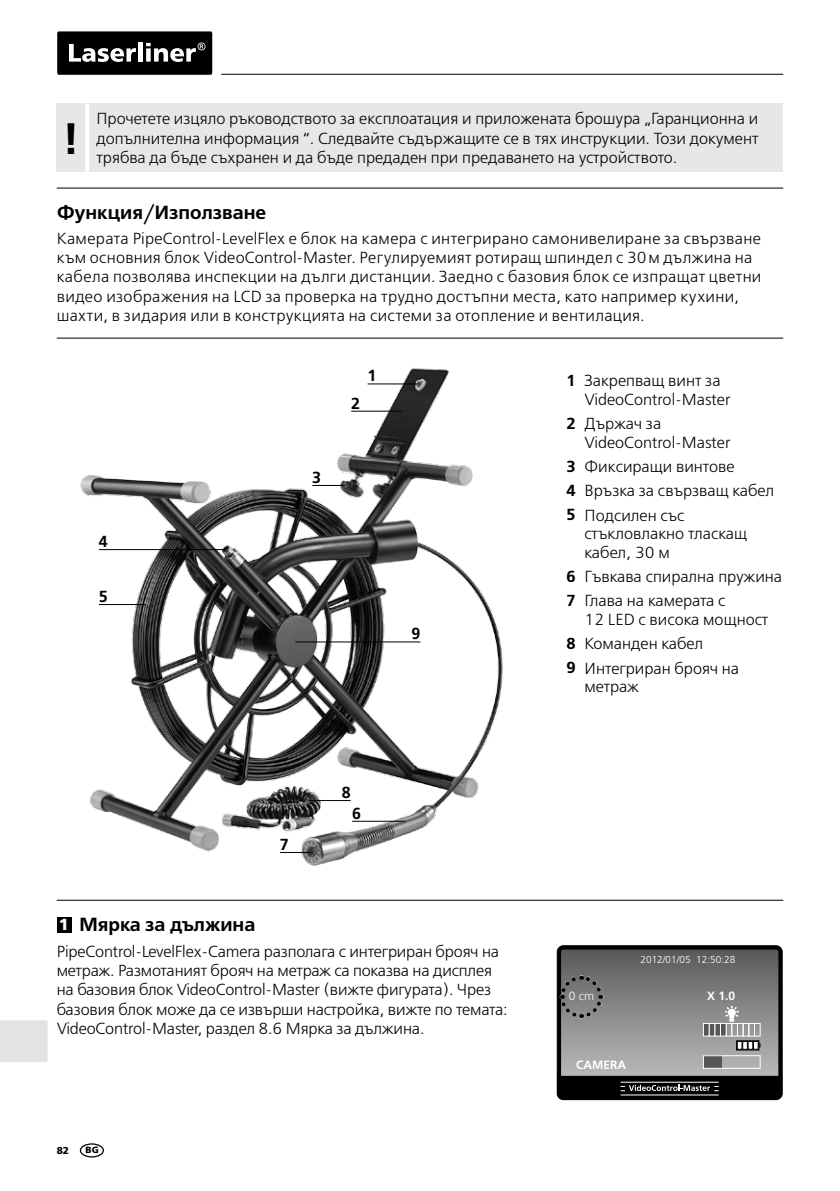
<style>
.page{position:relative;width:840px;height:1191px;background:#fff}
.page>*{position:absolute;margin:0;border:0;box-sizing:border-box;transform-origin:0 0}
.t1{font:700 44px "Frutiger LT Com";color:#000}
.t2{font:600 19px "Free Set";color:#000}
.t3{font:300 16px/19.2px "Free Set";color:#000}
.t4{font:300 16px/19.2px "Free Set";letter-spacing:.02em;color:#000}
.t5{font:600 16px/24.2px "Free Set";color:#000}
.t6{font:700 16px "Frutiger LT Com";color:#000}
.t7{font:900 16px "Frutiger LT Com";color:#fff}
.t8{font:700 12px "Frutiger LT Com";color:#fff}
.t9{font:300 12px "Frutiger LT Com";color:#fff}
.t10{font:300 10px "Frutiger LT Com";color:#fff}
.t11{font:900 10px "Frutiger LT Com";color:#000}
.t12{font:900 9px "Frutiger LT Com";color:#000}
</style>
<div class="page">
<hr style="left:221px;top:74px;width:561px;height:1px;background:#000">
<div style="left:57px;top:31px;width:155px;height:44px;background:#000;border-radius:2px"></div>
<svg style="left:69px;top:44px;width:67px;height:18px"></svg>
<div style="left:138px;top:43px;width:5px;height:19px;background:#fff"></div>
<svg style="left:146px;top:42px;width:59px;height:20px"></svg>
<div style="left:0;top:1020px;width:48px;height:42px;background:#e3e3e3"></div>
<div style="left:80px;top:1143px;width:24px;height:14px;border:1px solid #000;border-radius:50%"></div>
<hr style="left:57px;top:188px;width:725px;height:1px;background:#000">
<div style="left:57px;top:103px;width:725px;height:68px;background:#e7e7e7"></div>
<hr style="left:85px;top:103px;width:4px;height:68px;background:#fff">
<hr style="left:57px;top:337px;width:725px;height:1px;background:#000">
<hr style="left:57px;top:899px;width:725px;height:1px;background:#000">
<div style="left:57px;top:916px;width:15px;height:16px;background:#000"></div>
<svg style="left:557px;top:945px;width:224px;height:154px;background:#707070"></svg>
<img style="left:80px;top:368px;width:423px;height:498px">
<hr style="left:367px;top:383px;width:51px;height:1px;background:#000">
<hr style="left:352px;top:821px;width:53px;height:1px;background:#000">
<hr style="left:99px;top:604px;width:46px;height:1px;background:#000">
<hr style="left:99px;top:549px;width:126px;height:1px;background:#000">
<hr style="left:351px;top:411px;width:50px;height:1px;background:#000">
<hr style="left:312px;top:485px;width:33px;height:1px;background:#000">
<hr style="left:280px;top:852px;width:30px;height:1px;background:#000">
<hr style="left:309px;top:800px;width:41px;height:1px;background:#000">
<hr style="left:295px;top:641px;width:125px;height:1px;background:#000">
<h1 class="t1" style="left:62px;top:113px;width:19px">!</h1>
<p class="t3" style="left:96px;top:110px;width:663px;text-align:justify">Прочетете изцяло ръководството за експлоатация и приложената брошура „Гаранционна и допълнителна информация “. Следвайте съдържащите се в тях инструкции. Този документ трябва да бъде съхранен и да бъде предаден при предаването на устройството.</p>
<p class="t2" style="left:57px;top:201px;width:211px">Функция/Използване</p>
<p class="t4" style="left:57px;top:229px;width:705px">Камерата PipeControl-LevelFlex е блок на камера с интегрирано самонивелиране за свързване към основния блок VideoControl-Master. Регулируемият ротиращ шпиндел с 30м дължина на кабела позволява инспекции на дълги дистанции. Заедно с базовия блок се изпращат цветни видео изображения на LCD за проверка на трудно достъпни места, като например кухини, шахти, в зидария или в конструкцията на системи за отопление и вентилация.</p>
<p class="t6" style="left:99px;top:532px;width:10px">4</p>
<p class="t6" style="left:99px;top:587px;width:10px">5</p>
<p class="t6" style="left:312px;top:468px;width:10px">3</p>
<p class="t6" style="left:351px;top:393px;width:10px">2</p>
<p class="t6" style="left:367px;top:366px;width:10px">1</p>
<p class="t6" style="left:411px;top:624px;width:10px">9</p>
<p class="t6" style="left:280px;top:835px;width:10px">7</p>
<p class="t6" style="left:341px;top:783px;width:10px">8</p>
<p class="t6" style="left:352px;top:803px;width:10px">6</p>
<p class="t5" style="left:566px;top:369px;width:11px">1</p>
<p class="t5" style="left:566px;top:412px;width:11px">2</p>
<p class="t5" style="left:566px;top:454px;width:11px;text-align:justify">3<br>4<br>5</p>
<p class="t5" style="left:566px;top:564px;width:11px">6<br>7</p>
<p class="t5" style="left:566px;top:632px;width:11px">8<br>9</p>
<p class="t3" style="left:584px;top:372px;width:147px;line-height:18.6px">Закрепващ винт за<br>VideoControl-Master</p>
<p class="t3" style="left:584px;top:415px;width:147px;line-height:18.6px">Държач за<br>VideoControl-Master</p>
<p class="t3" style="left:584px;top:455px;width:191px;line-height:24.2px">Фиксиращи винтове<br>Връзка за свързващ кабел<br>Подсилен със</p>
<p class="t3" style="left:584px;top:525px;width:164px;line-height:18.6px">стъкловлакно тласкащ кабел, 30 м</p>
<p class="t3" style="left:584px;top:565px;width:199px;line-height:24.2px">Гъвкава спирална пружина<br>Глава на камерата с</p>
<p class="t3" style="left:584px;top:608px;width:185px;line-height:24.2px">12 LED с висока мощност<br>Команден кабел<br>Интегриран брояч на</p>
<p class="t3" style="left:584px;top:677px;width:56px">метраж</p>
<p class="t2" style="left:79px;top:913px;width:177px">Мярка за дължина</p>
<p class="t3" style="left:57px;top:942px;width:452px">PipeControl-LevelFlex-Camera разполага с интегриран брояч на метраж. Размотаният брояч на метраж са показва на дисплея на базовия блок VideoControl-Master (вижте фигурата). Чрез базовия блок може да се извърши настройка, вижте по темата:<br>VideoControl-Master, раздел 8.6 Мярка за дължина.</p>
<p class="t10" style="left:640px;top:953px;width:96px">2012/01/05 12:50:28</p>
<p class="t8" style="left:575px;top:1057px;width:51px">CAMERA</p>
<p class="t7" style="left:59px;top:915px;width:11px">1</p>
<p class="t9" style="left:568px;top:988px;width:27px">0 cm</p>
<p class="t8" style="left:706px;top:988px;width:30px">X 1.0</p>
<p class="t11" style="left:57px;top:1144px;width:14px">82</p>
<p class="t12" style="left:86px;top:1144px;width:15px">BG</p>
</div>
